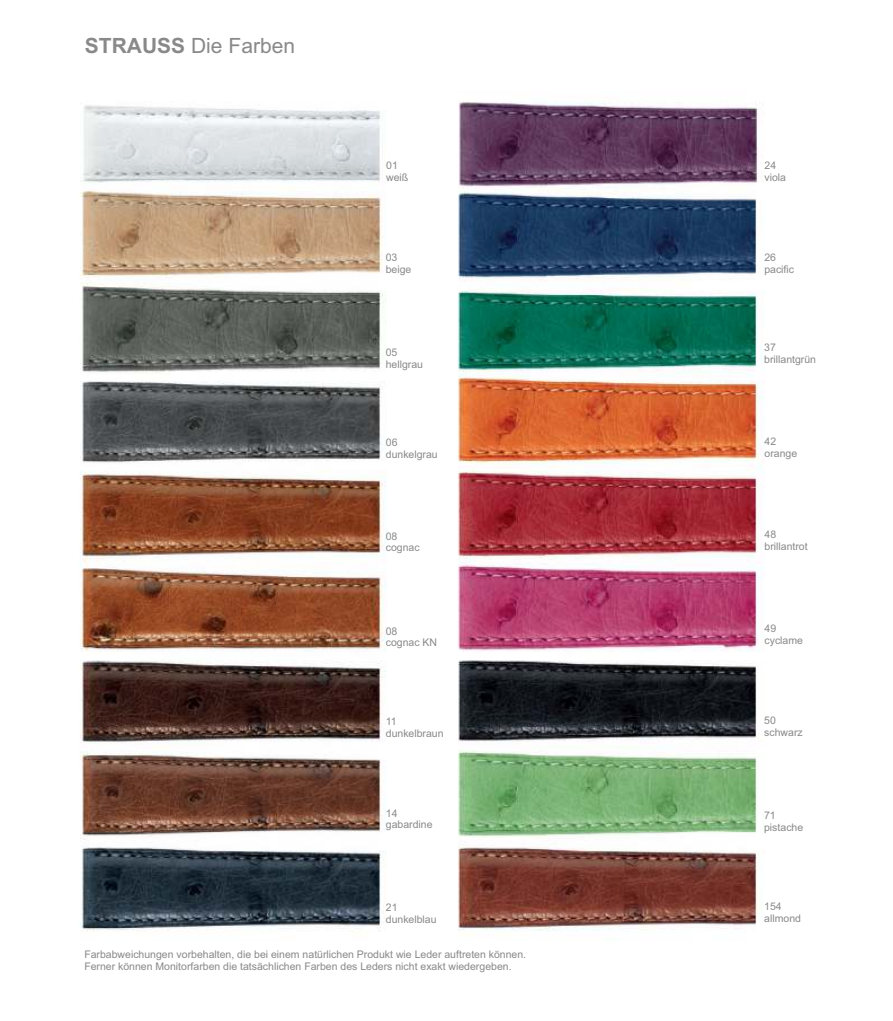
<style>
.page{position:relative;width:893px;height:1021px;background:#fff}
.page>*{position:absolute;margin:0;border:0;box-sizing:border-box;transform-origin:0 0}
.t1{font:21px "Arial";color:#898989}
.t2{font:10.65px/11.9px "Arial";color:#898989}
.t3{font:10.5px/11.7px "Arial";color:#898989}
.s1{font-weight:700}
</style>
<div class="page">
<img style="left:80px;top:101px;width:684px;height:830px">
<h1 class="t1" style="left:85px;top:38px;width:212px"><span class="s1">STRAUSS</span> Die Farben</h1>
<p class="t3" style="left:386px;top:161px;width:24px">01 weiß</p>
<p class="t3" style="left:764px;top:161px;width:23px">24 viola</p>
<p class="t3" style="left:386px;top:252px;width:27px">03 beige</p>
<p class="t3" style="left:764px;top:252px;width:31px">26 pacific</p>
<p class="t3" style="left:386px;top:347px;width:39px">05 hellgrau</p>
<p class="t3" style="left:764px;top:342px;width:53px">37 brillantgrün</p>
<p class="t3" style="left:386px;top:437px;width:53px">06 dunkelgrau</p>
<p class="t3" style="left:764px;top:436px;width:34px">42 orange</p>
<p class="t3" style="left:386px;top:531px;width:35px">08 cognac</p>
<p class="t3" style="left:764px;top:530px;width:45px">48 brillantrot</p>
<p class="t2" style="left:386px;top:626px;width:53px">08<br>cognac KN</p>
<p class="t3" style="left:764px;top:624px;width:40px">49 cyclame</p>
<p class="t3" style="left:386px;top:716px;width:59px">11 dunkelbraun</p>
<p class="t3" style="left:764px;top:715px;width:40px">50 schwarz</p>
<p class="t3" style="left:386px;top:808px;width:48px">14 gabardine</p>
<p class="t3" style="left:764px;top:810px;width:41px">71 pistache</p>
<p class="t3" style="left:386px;top:902px;width:52px">21 dunkelblau</p>
<p class="t3" style="left:764px;top:901px;width:38px">154 allmond</p>
<p class="t3" style="left:84px;top:949px;width:443px">Farbabweichungen vorbehalten, die bei einem natürlichen Produkt wie Leder auftreten können.<br>Ferner können Monitorfarben die tatsächlichen Farben des Leders nicht exakt wiedergeben.</p>
</div>
